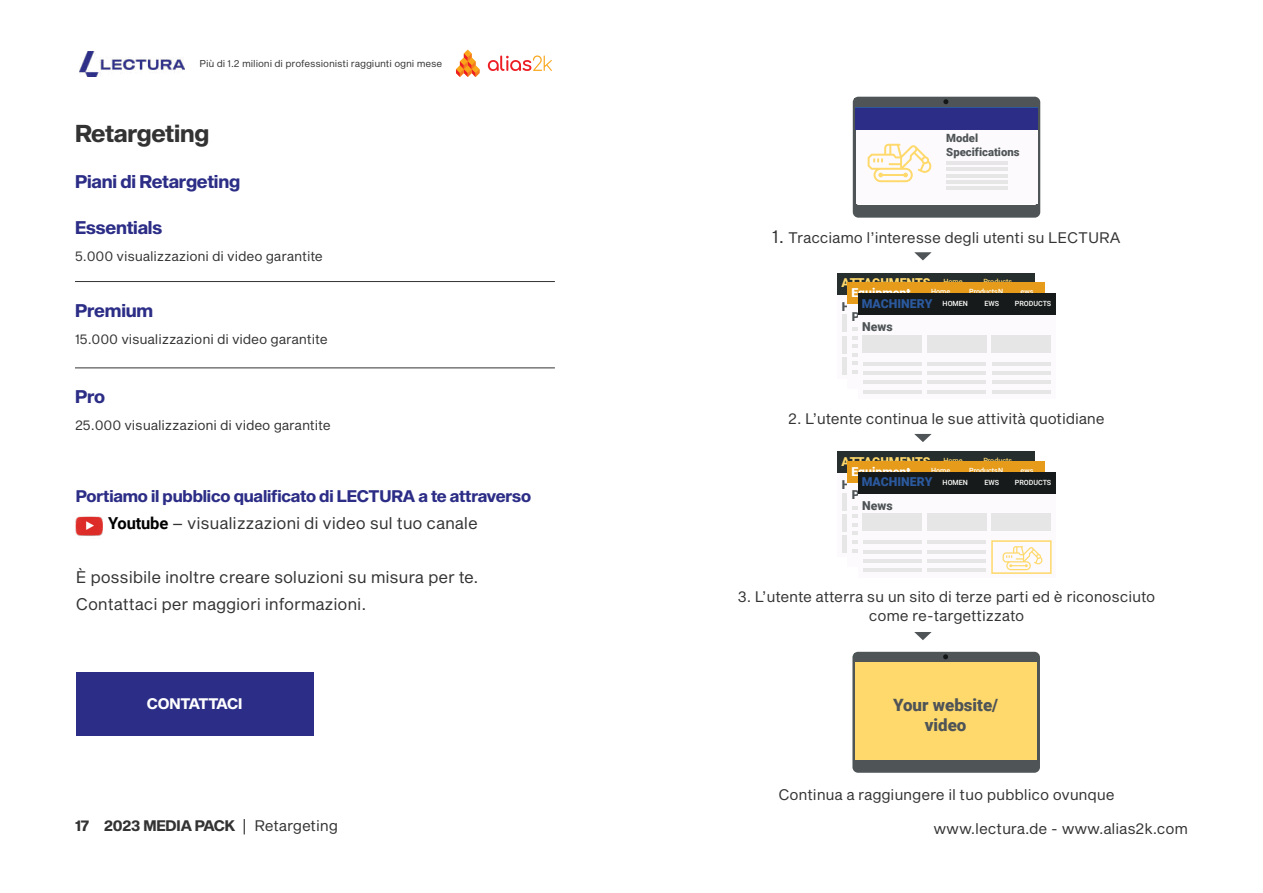
<style>
.page{position:relative;width:1263px;height:893px;background:#fff}
.page>*{position:absolute;margin:0;border:0;box-sizing:border-box;transform-origin:0 0}
.t1{font:24px "Sequel Sans Bold Head";letter-spacing:-.01em;color:#333}
.t2{font:18px "Sequel Sans Bold Head";letter-spacing:-.01em;color:#2c2d86}
.t3{font:900 16.95px/20.4px "Roboto";color:#4f5457;text-align:center}
.t4{font:16.5px/27px "Sequel Sans Book Body";letter-spacing:-.01em;color:#333}
.t5{font:16.5px "Sequel Sans Bold Head";letter-spacing:-.01em;color:#2c2d86}
.t6{font:15px/19.5px "Sequel Sans Book Body";letter-spacing:-.01em;color:#333;text-align:center}
.t7{font:15px "Sequel Sans Bold Head";letter-spacing:-.01em;color:#333}
.t8{font:15px "Sequel Sans Bold Head";letter-spacing:-.01em;color:#fff}
.t9{font:13.5px "Sequel Sans Book Body";letter-spacing:-.01em;color:#333}
.t10{font:900 12.3px "Roboto";color:#ffd96b}
.t11{font:900 12.3px "Roboto";color:#2b599e}
.t12{font:900 12.3px "Roboto";color:#fff}
.t13{font:900 12.3px "Roboto";color:#4f5457}
.t14{font:900 11.4px/13.6px "Roboto";color:#4f5457}
.t15{font:9.75px "Sequel Sans Book Body";letter-spacing:-.01em;color:#333}
.t16{font:500 7.2px "Roboto";color:#fff}
.t17{font:500 7.2px "Roboto";color:#ffd96b}
.s1{font-family:"Roboto";font-weight:700;color:#000}
.s2{font-family:"Sequel Sans Book Body"}
.s3{font-size:18px}
.s4{font-weight:500;font-size:7.2px;color:#fff}
</style>
<div class="page">
<img style="left:80px;top:51px;width:104px;height:26px">
<svg style="left:456px;top:50px;width:23px;height:27px"></svg>
<svg style="left:488px;top:56px;width:64px;height:15px"></svg>
<hr style="left:75px;top:281px;width:480px;height:1px;background:#333">
<hr style="left:75px;top:368px;width:480px;height:1px;background:#333">
<svg style="left:914px;top:252px;width:18px;height:8px"></svg>
<svg style="left:914px;top:434px;width:18px;height:8px"></svg>
<svg style="left:914px;top:632px;width:18px;height:8px"></svg>
<img style="left:75px;top:516px;width:27px;height:20px">
<div style="left:852px;top:652px;width:188px;height:121px;border:4px solid #4f5457;border-radius:3px"></div>
<div style="left:854px;top:653px;width:184px;height:9px;background:#4f5457"></div>
<div style="left:855px;top:760px;width:182px;height:10px;background:#4f5457"></div>
<svg style="left:943px;top:654px;width:5px;height:5px"></svg>
<div style="left:855px;top:662px;width:182px;height:98px;background:#ffd96b"></div>
<div style="left:837px;top:283px;width:198px;height:95px;background:#fcfafc"></div>
<div style="left:842px;top:315px;width:59px;height:17px;background:#e6e6e6"></div>
<div style="left:842px;top:336px;width:59px;height:17px;background:#e6e6e6"></div>
<div style="left:842px;top:357px;width:59px;height:17px;background:#e6e6e6"></div>
<div style="left:837px;top:273px;width:198px;height:21px;background:#262e2e"></div>
<div style="left:847px;top:293px;width:198px;height:95px;background:#fcfafc"></div>
<div style="left:847px;top:283px;width:198px;height:21px;background:#e69c1a"></div>
<hr style="left:852px;top:353px;width:59px;height:4px;background:#e6e6e6">
<hr style="left:852px;top:344px;width:59px;height:4px;background:#e6e6e6">
<hr style="left:852px;top:336px;width:59px;height:3px;background:#e6e6e6">
<hr style="left:852px;top:327px;width:59px;height:4px;background:#e6e6e6">
<hr style="left:852px;top:361px;width:59px;height:4px;background:#e6e6e6">
<hr style="left:852px;top:370px;width:59px;height:4px;background:#e6e6e6">
<div style="left:858px;top:303px;width:197px;height:96px;background:#fcfafc"></div>
<div style="left:862px;top:335px;width:59px;height:17px;background:#e6e6e6"></div>
<div style="left:927px;top:335px;width:59px;height:17px;background:#e6e6e6"></div>
<div style="left:992px;top:335px;width:59px;height:17px;background:#e6e6e6"></div>
<div style="left:858px;top:293px;width:197px;height:22px;background:#171a1a"></div>
<hr style="left:863px;top:362px;width:58px;height:3px;background:#e6e6e6">
<hr style="left:863px;top:371px;width:58px;height:4px;background:#e6e6e6">
<hr style="left:863px;top:380px;width:58px;height:4px;background:#e6e6e6">
<hr style="left:863px;top:390px;width:58px;height:3px;background:#e6e6e6">
<hr style="left:927px;top:362px;width:59px;height:3px;background:#e6e6e6">
<hr style="left:927px;top:371px;width:59px;height:4px;background:#e6e6e6">
<hr style="left:927px;top:380px;width:59px;height:4px;background:#e6e6e6">
<hr style="left:927px;top:390px;width:59px;height:3px;background:#e6e6e6">
<hr style="left:992px;top:362px;width:59px;height:3px;background:#e6e6e6">
<hr style="left:992px;top:371px;width:59px;height:4px;background:#e6e6e6">
<hr style="left:992px;top:380px;width:59px;height:4px;background:#e6e6e6">
<hr style="left:992px;top:390px;width:59px;height:3px;background:#e6e6e6">
<div style="left:837px;top:461px;width:198px;height:96px;background:#fcfafc"></div>
<div style="left:842px;top:493px;width:59px;height:17px;background:#e6e6e6"></div>
<div style="left:842px;top:515px;width:59px;height:17px;background:#e6e6e6"></div>
<div style="left:842px;top:536px;width:59px;height:17px;background:#e6e6e6"></div>
<div style="left:837px;top:451px;width:198px;height:22px;background:#262e2e"></div>
<div style="left:847px;top:471px;width:198px;height:96px;background:#fcfafc"></div>
<div style="left:847px;top:461px;width:198px;height:22px;background:#e69c1a"></div>
<hr style="left:852px;top:532px;width:59px;height:3px;background:#e6e6e6">
<hr style="left:852px;top:523px;width:59px;height:4px;background:#e6e6e6">
<hr style="left:852px;top:515px;width:59px;height:3px;background:#e6e6e6">
<hr style="left:852px;top:506px;width:59px;height:4px;background:#e6e6e6">
<hr style="left:852px;top:540px;width:59px;height:4px;background:#e6e6e6">
<hr style="left:852px;top:549px;width:59px;height:3px;background:#e6e6e6">
<div style="left:858px;top:482px;width:197px;height:95px;background:#fcfafc"></div>
<div style="left:991px;top:540px;width:60px;height:34px;border:2px solid #ffd96b"></div>
<div style="left:862px;top:514px;width:59px;height:17px;background:#e6e6e6"></div>
<div style="left:927px;top:514px;width:59px;height:17px;background:#e6e6e6"></div>
<div style="left:992px;top:514px;width:59px;height:17px;background:#e6e6e6"></div>
<div style="left:858px;top:472px;width:197px;height:21px;background:#171a1a"></div>
<hr style="left:863px;top:540px;width:58px;height:4px;background:#e6e6e6">
<hr style="left:863px;top:550px;width:58px;height:3px;background:#e6e6e6">
<hr style="left:863px;top:559px;width:58px;height:4px;background:#e6e6e6">
<hr style="left:863px;top:568px;width:58px;height:4px;background:#e6e6e6">
<hr style="left:927px;top:540px;width:59px;height:4px;background:#e6e6e6">
<hr style="left:927px;top:550px;width:59px;height:3px;background:#e6e6e6">
<hr style="left:927px;top:559px;width:59px;height:4px;background:#e6e6e6">
<hr style="left:927px;top:568px;width:59px;height:4px;background:#e6e6e6">
<svg style="left:1003px;top:546px;width:40px;height:24px"></svg>
<div style="left:855px;top:205px;width:183px;height:10px;background:#4f5457"></div>
<div style="left:853px;top:97px;width:187px;height:121px;border:4px solid #4f5457;border-radius:3px"></div>
<div style="left:855px;top:98px;width:183px;height:9px;background:#4f5457"></div>
<svg style="left:943px;top:99px;width:5px;height:5px"></svg>
<div style="left:856px;top:117px;width:181px;height:87px;background:#fcfafc"></div>
<svg style="left:868px;top:144px;width:64px;height:38px"></svg>
<div style="left:855px;top:107px;width:182px;height:19px;background:#2c2d86"></div>
<hr style="left:946px;top:161px;width:61px;height:4px;background:#e6e6e6">
<hr style="left:946px;top:168px;width:61px;height:3px;background:#e6e6e6">
<hr style="left:946px;top:174px;width:61px;height:3px;background:#e6e6e6">
<hr style="left:946px;top:180px;width:61px;height:4px;background:#e6e6e6">
<hr style="left:946px;top:186px;width:61px;height:4px;background:#e6e6e6">
<div style="left:856px;top:109px;width:182px;height:21px;background:#2c2d86"></div>
<div style="left:76px;top:673px;width:237px;height:63px;background:#2c2d86"></div>
<p class="t15" style="left:200px;top:56px;width:244px">Più di 1.2 milioni di professionisti raggiunti ogni mese</p>
<h1 class="t1" style="left:75px;top:116px;width:136px">Retargeting</h1>
<p class="t2" style="left:75px;top:169px;width:167px">Piani di Retargeting</p>
<p class="t2" style="left:75px;top:215px;width:89px">Essentials</p>
<p class="t9" style="left:75px;top:247px;width:249px">5.000 visualizzazioni di video garantite</p>
<p class="t2" style="left:75px;top:298px;width:80px">Premium</p>
<p class="t9" style="left:75px;top:330px;width:254px">15.000 visualizzazioni di video garantite</p>
<p class="t2" style="left:75px;top:384px;width:32px">Pro</p>
<p class="t9" style="left:75px;top:415px;width:257px">25.000 visualizzazioni di video garantite</p>
<p class="t5" style="left:76px;top:485px;width:457px">Portiamo il pubblico qualificato di LECTURA a te attraverso</p>
<p class="t4" style="left:108px;top:511px;width:371px"><span class="s1">Youtube</span> – visualizzazioni di video sul tuo canale</p>
<p class="t4" style="left:76px;top:565px;width:404px">È possibile inoltre creare soluzioni su misura per te.<br>Contattaci per maggiori informazioni.</p>
<p class="t8" style="left:147px;top:693px;width:97px">CONTATTACI</p>
<p class="t7" style="left:75px;top:815px;width:265px">17 2023 MEDIA PACK <span class="s2">| Retargeting</span></p>
<p class="t14" style="left:946px;top:131px;width:75px">Model<br>Specifications</p>
<p class="t6" style="left:772px;top:228px;width:350px"><span class="s3">1.</span> Tracciamo l’interesse degli utenti su LECTURA</p>
<p class="t10" style="left:841px;top:274px;width:123px">ATTACHMENTS <sup>Home</sup></p>
<p class="t17" style="left:983px;top:277px;width:30px">Products</p>
<p class="t13" style="left:852px;top:308px;width:14px">Pr</p>
<p class="t12" style="left:851px;top:284px;width:61px">Equipment</p>
<p class="t16" style="left:931px;top:287px;width:21px">Home</p>
<p class="t16" style="left:969px;top:287px;width:35px">ProductsN</p>
<p class="t16" style="left:1020px;top:287px;width:14px">ews</p>
<p class="t13" style="left:862px;top:318px;width:32px">News</p>
<p class="t11" style="left:862px;top:295px;width:108px">MACHINERY <span class="s4">HOMEN</span></p>
<p class="t16" style="left:984px;top:298px;width:16px">EWS</p>
<p class="t16" style="left:1015px;top:298px;width:38px">PRODUCTS</p>
<p class="t13" style="left:842px;top:298px;width:10px">H</p>
<p class="t6" style="left:788px;top:410px;width:318px">2. L’utente continua le sue attività quotidiane</p>
<p class="t10" style="left:841px;top:453px;width:123px">ATTACHMENTS <sup>Home</sup></p>
<p class="t17" style="left:983px;top:456px;width:30px">Products</p>
<p class="t13" style="left:852px;top:486px;width:14px">Pr</p>
<p class="t12" style="left:851px;top:463px;width:61px">Equipment</p>
<p class="t16" style="left:931px;top:465px;width:21px">Home</p>
<p class="t16" style="left:969px;top:465px;width:35px">ProductsN</p>
<p class="t16" style="left:1020px;top:465px;width:14px">ews</p>
<p class="t13" style="left:862px;top:497px;width:32px">News</p>
<p class="t11" style="left:862px;top:473px;width:108px">MACHINERY <span class="s4">HOMEN</span></p>
<p class="t16" style="left:984px;top:477px;width:16px">EWS</p>
<p class="t16" style="left:1015px;top:477px;width:38px">PRODUCTS</p>
<p class="t13" style="left:842px;top:476px;width:10px">H</p>
<p class="t6" style="left:738px;top:587px;width:419px">3. L’utente atterra su un sito di terze parti ed è riconosciuto come re-targettizzato</p>
<p class="t3" style="left:893px;top:694px;width:107px">Your website/ video</p>
<p class="t6" style="left:778px;top:785px;width:338px">Continua a raggiungere il tuo pubblico ovunque</p>
<p class="t6" style="left:933px;top:820px;width:256px">www.lectura.de - www.alias2k.com</p>
</div>
